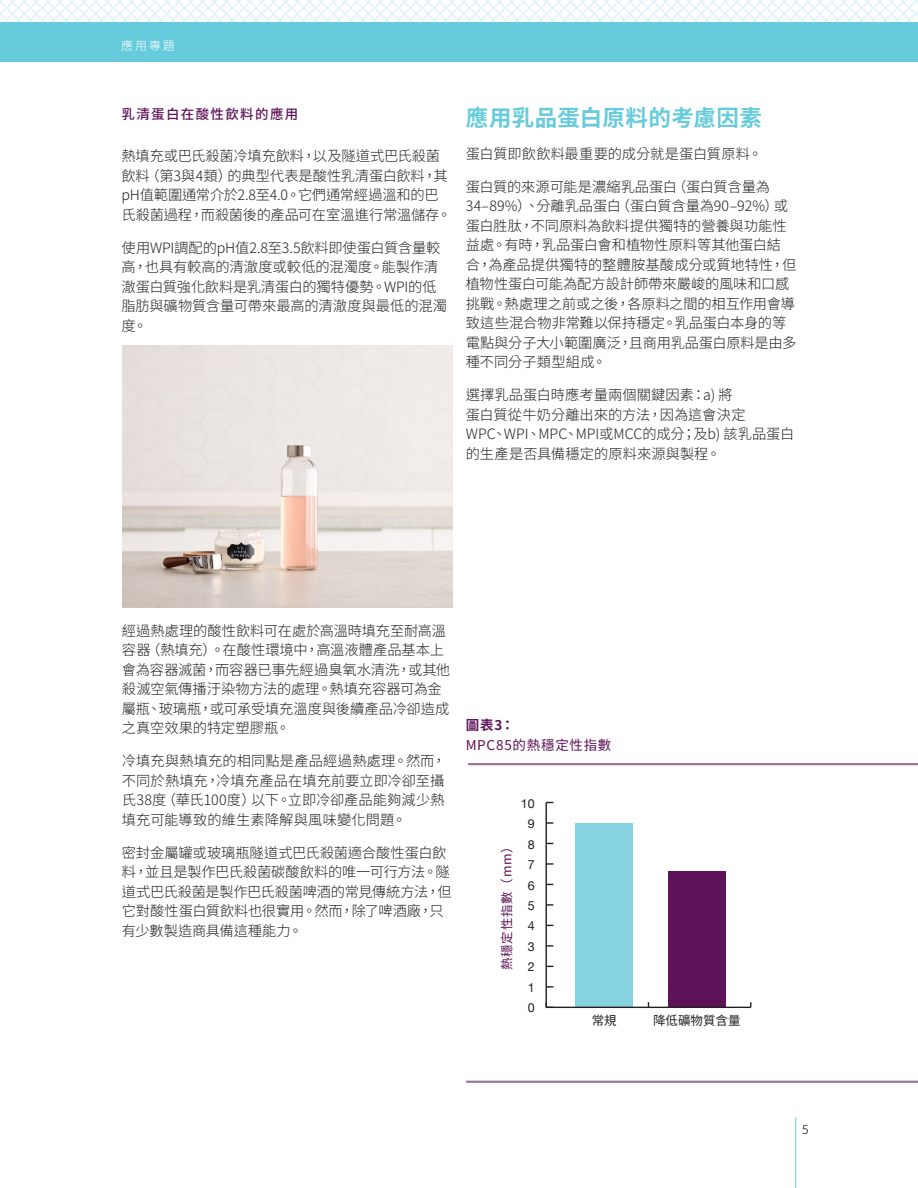
<style>
.page{position:relative;width:918px;height:1188px;background:#fff}
.page>*{position:absolute;margin:0;border:0;box-sizing:border-box;transform-origin:0 0}
.Body_Copy_Level_1_Subheading{font:700 22.5px "Noto Sans CJ Ktc";letter-spacing:.02em;color:#66cbda}
.Body_Copy{font:300 14.25px/19.5px "Noto Sans CJ Ktc";letter-spacing:-.005em;color:#231f20}
.Body_Copy_Level_2_Subheading{font:500 13.5px "Noto Sans CJ Ktc";letter-spacing:.1em;color:#5e1258}
.Figure_Title{font:13.5px "Noto Sans CJ Ktc";letter-spacing:.05em;color:#5e1258}
.Figure{font:700 13.5px "Noto Sans CJ Ktc";color:#5e1258}
.t1{font:12.45px "Helvetica Neue LT";color:#231f20}
.t2{font:12.45px "Noto Sans CJ Ktc";letter-spacing:.06em;color:#5e1258}
.t3{font:12.45px "Noto Sans CJ Ktc";color:#231f20}
.Monograph_top_of_page_labels{font:300 12px "Noto Sans CJ Ktc";color:#fff}
.t4{font:300 12px "Noto Sans CJ Ktc";color:#000}
</style>
<div class="page">
<div style="left:0;top:22px;width:918px;height:40px;background:#66cbda"></div>
<svg style="left:0;top:0;width:918px;height:22px"></svg>
<hr style="left:795px;top:1118px;width:1px;height:70px;background:#66cbda">
<div style="left:576px;top:823px;width:57px;height:184px;background:#85d3e1"></div>
<div style="left:668px;top:871px;width:58px;height:136px;background:#5e1258"></div>
<hr style="left:546px;top:1007px;width:205px;height:1px;background:#231f20">
<hr style="left:546px;top:803px;width:1px;height:204px;background:#231f20">
<svg style="left:547px;top:986px;width:6px;height:2px"></svg>
<svg style="left:547px;top:945px;width:6px;height:2px"></svg>
<svg style="left:547px;top:904px;width:6px;height:2px"></svg>
<svg style="left:547px;top:863px;width:6px;height:2px"></svg>
<svg style="left:547px;top:822px;width:6px;height:2px"></svg>
<hr style="left:468px;top:763px;width:450px;height:2px;background:#9b779d">
<hr style="left:466px;top:1081px;width:452px;height:2px;background:#9b779d">
<img style="left:122px;top:346px;width:330px;height:262px">
<p class="Monograph_top_of_page_labels" style="left:121px;top:39px;width:55px">應用專題</p>
<p class="Body_Copy_Level_2_Subheading" style="left:122px;top:106px;width:178px">乳清蛋白在酸性飲料的應用</p>
<p class="Body_Copy" style="left:122px;top:147px;width:332px">熱填充或巴氏殺菌冷填充飲料，以及隧道式巴氏殺菌飲料（第3與4類）的典型代表是酸性乳清蛋白飲料，其pH值範圍通常介於2.8至4.0。它們通常經過溫和的巴氏殺菌過程，而殺菌後的產品可在室溫進行常溫儲存。</p>
<p class="Body_Copy" style="left:122px;top:238px;width:327px">使用WPI調配的pH值2.8至3.5飲料即使蛋白質含量較高，也具有較高的清澈度或較低的混濁度。能製作清澈蛋白質強化飲料是乳清蛋白的獨特優勢。WPI的低脂肪與礦物質含量可帶來最高的清澈度與最低的混濁度。</p>
<p class="Body_Copy_Level_1_Subheading" style="left:466px;top:105px;width:298px">應用乳品蛋白原料的考慮因素</p>
<p class="Body_Copy" style="left:466px;top:144px;width:298px">蛋白質即飲飲料最重要的成分就是蛋白質原料。</p>
<p class="Body_Copy" style="left:466px;top:177px;width:332px">蛋白質的來源可能是濃縮乳品蛋白（蛋白質含量為<br>34–89%）、分離乳品蛋白（蛋白質含量為90–92%）或蛋白胜肽，不同原料為飲料提供獨特的營養與功能性益處。有時，乳品蛋白會和植物性原料等其他蛋白結合，為產品提供獨特的整體胺基酸成分或質地特性，但植物性蛋白可能為配方設計師帶來嚴峻的風味和口感挑戰。熱處理之前或之後，各原料之間的相互作用會導致這些混合物非常難以保持穩定。乳品蛋白本身的等電點與分子大小範圍廣泛，且商用乳品蛋白原料是由多種不同分子類型組成。</p>
<p class="Body_Copy" style="left:466px;top:386px;width:330px">選擇乳品蛋白時應考量兩個關鍵因素：a) 將<br>蛋白質從牛奶分離出來的方法，因為這會決定<br>WPC、WPI、MPC、MPI或MCC的成分；及b) 該乳品蛋白的生產是否具備穩定的原料來源與製程。</p>
<p class="Body_Copy" style="left:122px;top:621px;width:330px">經過熱處理的酸性飲料可在處於高溫時填充至耐高溫容器（熱填充）。在酸性環境中，高溫液體產品基本上會為容器滅菌，而容器已事先經過臭氧水清洗，或其他殺滅空氣傳播汙染物方法的處理。熱填充容器可為金屬瓶、玻璃瓶，或可承受填充溫度與後續產品冷卻造成之真空效果的特定塑膠瓶。</p>
<p class="Body_Copy" style="left:122px;top:751px;width:326px;text-align:justify">冷填充與熱填充的相同點是產品經過熱處理。然而，不同於熱填充，冷填充產品在填充前要立即冷卻至攝氏38度（華氏100度）以下。立即冷卻產品能夠減少熱填充可能導致的維生素降解與風味變化問題。</p>
<p class="Body_Copy" style="left:122px;top:843px;width:331px">密封金屬罐或玻璃瓶隧道式巴氏殺菌適合酸性蛋白飲料，並且是製作巴氏殺菌碳酸飲料的唯一可行方法。隧道式巴氏殺菌是製作巴氏殺菌啤酒的常見傳統方法，但它對酸性蛋白質飲料也很實用。然而，除了啤酒廠，只有少數製造商具備這種能力。</p>
<p class="Figure" style="left:466px;top:717px;width:50px">圖表3：</p>
<p class="Figure_Title" style="left:466px;top:737px;width:147px">MPC85的熱穩定性指數</p>
<p class="t1" style="left:521px;top:796px;width:15px">10</p>
<p class="t2" style="left:500px;top:970px;width:131px;rotate:-90deg">熱穩定性指數（mm）</p>
<p class="t1" style="left:528px;top:816px;width:8px">9</p>
<p class="t1" style="left:528px;top:837px;width:8px">8</p>
<p class="t1" style="left:528px;top:857px;width:8px">7</p>
<p class="t1" style="left:528px;top:878px;width:8px">6</p>
<p class="t1" style="left:528px;top:898px;width:8px">5</p>
<p class="t1" style="left:528px;top:919px;width:8px">4</p>
<p class="t1" style="left:528px;top:939px;width:8px">3</p>
<p class="t1" style="left:528px;top:960px;width:8px">2</p>
<p class="t1" style="left:528px;top:980px;width:8px">1</p>
<p class="t1" style="left:528px;top:1001px;width:8px">0</p>
<p class="t3" style="left:592px;top:1013px;width:26px">常規</p>
<p class="t3" style="left:653px;top:1013px;width:89px">降低礦物質含量</p>
<p class="t4" style="left:802px;top:1123px;width:8px">5</p>
</div>
